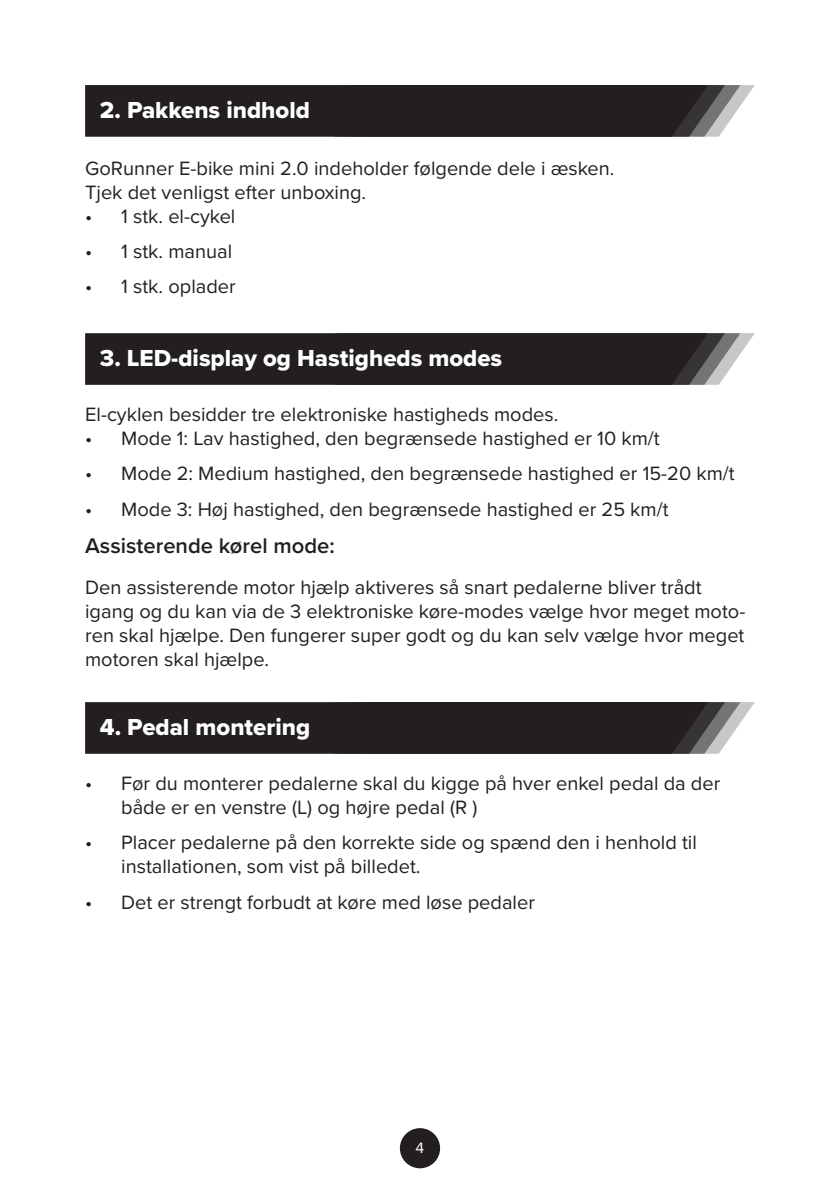
<style>
.page{position:relative;width:840px;height:1191px;background:#fff}
.page>*{position:absolute;margin:0;border:0;box-sizing:border-box;transform-origin:0 0}
.t1{font:24px "Proxima Nova Extrabld";color:#fff}
.Underkapitel{font:600 22px "Proxima Nova";color:#231f20}
.Brød{font:20px/24px "Proxima Nova";color:#231f20}
.t2{font:15.6px "Proxima Nova";color:#fff}
</style>
<div class="page">
<div style="left:399px;top:1128px;width:41px;height:40px;background:#231f20;border-radius:50%"></div>
<svg style="left:85px;top:85px;width:669px;height:52px;background:#2f2b2c"></svg>
<svg style="left:85px;top:333px;width:669px;height:52px;background:#2f2b2c"></svg>
<svg style="left:85px;top:702px;width:669px;height:52px;background:#2f2b2c"></svg>
<p class="t1" style="left:100px;top:92px;width:211px">2. Pakkens indhold</p>
<p class="Brød" style="left:85px;top:155px;width:530px">GoRunner E-bike mini 2.0 indeholder følgende dele i æsken.</p>
<p class="Brød" style="left:85px;top:179px;width:282px">Tjek det venligst efter unboxing.</p>
<p class="Brød" style="left:85px;top:203px;width:152px">• 1 stk. el-cykel</p>
<p class="Brød" style="left:85px;top:238px;width:148px">• 1 stk. manual</p>
<p class="Brød" style="left:85px;top:274px;width:152px">• 1 stk. oplader</p>
<p class="t1" style="left:100px;top:340px;width:403px">3. LED-display og Hastigheds modes</p>
<p class="Brød" style="left:85px;top:401px;width:474px">El-cyklen besidder tre elektroniske hastigheds modes.</p>
<p class="Brød" style="left:85px;top:425px;width:575px">• Mode 1: Lav hastighed, den begrænsede hastighed er 10 km/t</p>
<p class="Brød" style="left:85px;top:460px;width:650px">• Mode 2: Medium hastighed, den begrænsede hastighed er 15-20 km/t</p>
<p class="Brød" style="left:85px;top:496px;width:584px">• Mode 3: Høj hastighed, den begrænsede hastighed er 25 km/t</p>
<p class="Underkapitel" style="left:85px;top:529px;width:251px">Assisterende kørel mode:</p>
<p class="Brød" style="left:85px;top:575px;width:661px">Den assisterende motor hjælp aktiveres så snart pedalerne bliver trådt igang og du kan via de 3 elektroniske køre-modes vælge hvor meget moto&shy;ren skal hjælpe. Den fungerer super godt og du kan selv vælge hvor meget motoren skal hjælpe.</p>
<p class="t1" style="left:100px;top:709px;width:212px">4. Pedal montering</p>
<p class="Brød" style="left:121px;top:770px;width:600px;text-indent:-36px">• Før du monterer pedalerne skal du kigge på hver enkel pedal da der både er en venstre (L) og højre pedal (R )</p>
<p class="Brød" style="left:121px;top:829px;width:577px;text-indent:-36px">• Placer pedalerne på den korrekte side og spænd den i henhold til installationen, som vist på billedet.</p>
<p class="Brød" style="left:85px;top:889px;width:451px">• Det er strengt forbudt at køre med løse pedaler</p>
<p class="t2" style="left:415px;top:1136px;width:10px">4</p>
</div>
